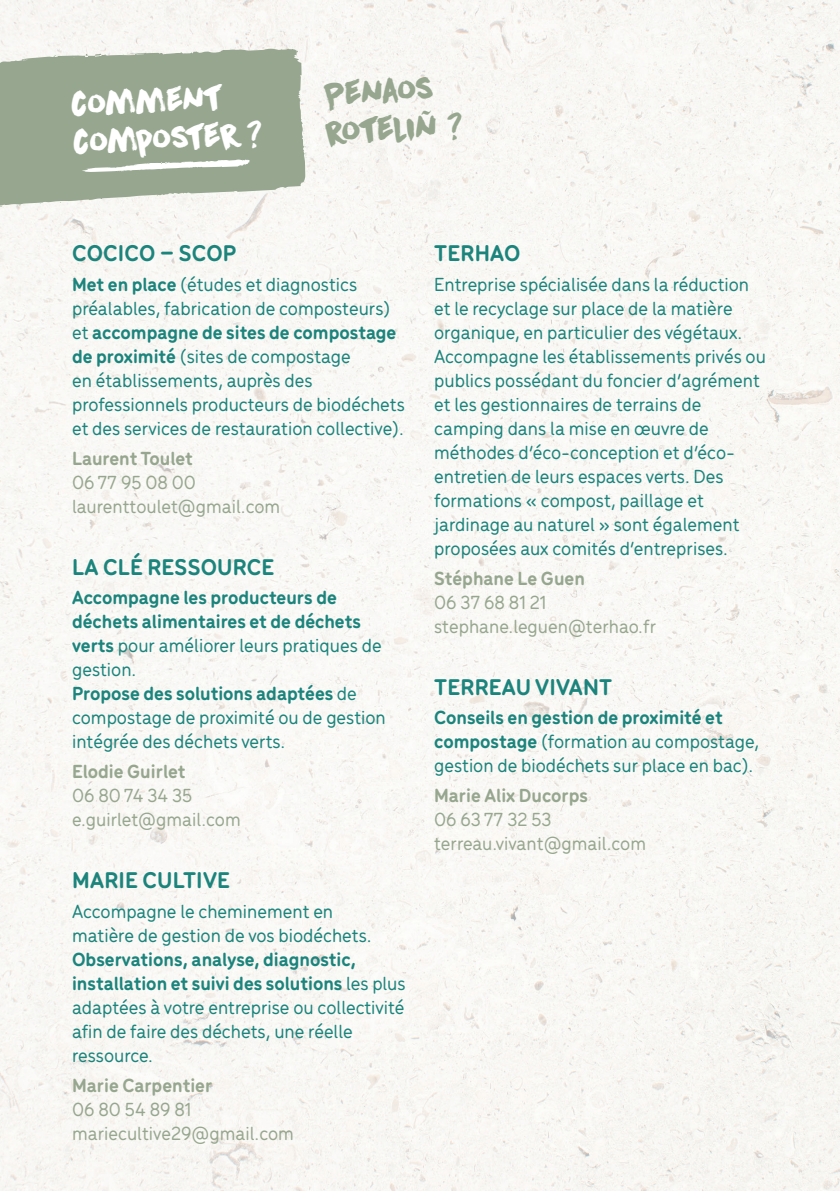
<style>
.page{position:relative;width:840px;height:1191px;background:#fff}
.page>*{position:absolute;margin:0;border:0;box-sizing:border-box;transform-origin:0 0}
.t1{font:32px/38px "DK Downward Fall";color:#fff}
.t2{font:32px/38px "DK Downward Fall";color:#97a78f}
.t3{font:700 24px "Menco";letter-spacing:.01em;color:#1b847c}
.t4{font:500 20px/24px "Menco";color:#1b847c}
.t5{font:500 20px/24px "Menco";color:#97a78f}
.t6{font:700 20px "Menco";color:#97a78f}
.s1{font-weight:700}
</style>
<div class="page">
<div style="left:0;top:0;width:839px;height:1191px;background:#f9f8f4"></div>
<svg style="left:839px;top:46px;width:1px;height:156px"></svg>
<svg style="left:0;top:48px;width:306px;height:162px;background:#a5b29d"></svg>
<h1 class="t1" style="left:70px;top:84px;width:192px;rotate:-3deg">comment composter ?</h1>
<h1 class="t2" style="left:321px;top:74px;width:140px;rotate:-3deg">Penaos roteliñ ?</h1>
<p class="t3" style="left:72px;top:236px;width:165px">COCICO – SCOP</p>
<p class="t4" style="left:72px;top:271px;width:334px"><span class="s1">Met en place</span> (études et diagnostics préalables, fabrication de composteurs) et <span class="s1">accompagne de sites de compostage de proximité</span> (sites de compostage<br>en établissements, auprès des professionnels producteurs de biodéchets et des services de restauration collective).</p>
<p class="t6" style="left:72px;top:443px;width:122px">Laurent Toulet</p>
<p class="t5" style="left:72px;top:469px;width:209px">06 77 95 08 00 laurenttoulet@gmail.com</p>
<p class="t3" style="left:72px;top:549px;width:203px">LA CLÉ RESSOURCE</p>
<p class="t4" style="left:72px;top:584px;width:315px"><span class="s1">Accompagne les producteurs de déchets alimentaires et de déchets verts</span> pour améliorer leurs pratiques de gestion.<br><span class="s1">Propose des solutions adaptées</span> de compostage de proximité ou de gestion intégrée des déchets verts.</p>
<p class="t6" style="left:72px;top:756px;width:115px">Elodie Guirlet</p>
<p class="t5" style="left:72px;top:782px;width:170px">06 80 74 34 35 e.guirlet@gmail.com</p>
<p class="t3" style="left:72px;top:862px;width:159px">MARIE CULTIVE</p>
<p class="t4" style="left:72px;top:898px;width:301px">Accompagne le cheminement en matière de gestion de vos biodéchets.</p>
<p class="t4" style="left:72px;top:946px;width:335px"><span class="s1">Observations, analyse, diagnostic, installation et suivi des solutions</span> les plus adaptées à votre entreprise ou collectivité afin de faire des déchets, une réelle ressource.</p>
<p class="t6" style="left:72px;top:1070px;width:142px">Marie Carpentier</p>
<p class="t5" style="left:72px;top:1095px;width:223px">06 80 54 89 81 mariecultive29@gmail.com</p>
<p class="t3" style="left:434px;top:236px;width:88px">TERHAO</p>
<p class="t4" style="left:434px;top:271px;width:333px">Entreprise spécialisée dans la réduction et le recyclage sur place de la matière organique, en particulier des végétaux.<br>Accompagne les établissements privés ou publics possédant du foncier d’agrément et les gestionnaires de terrains de camping dans la mise en œuvre de méthodes d’éco-conception et d’éco&shy;entretien de leurs espaces verts. Des formations « compost, paillage et jardinage au naturel » sont également proposées aux comités d’entreprises.</p>
<p class="t6" style="left:434px;top:563px;width:152px">Stéphane Le Guen</p>
<p class="t5" style="left:434px;top:589px;width:223px">06 37 68 81 21 stephane.leguen@terhao.fr</p>
<p class="t3" style="left:434px;top:669px;width:179px">TERREAU VIVANT</p>
<p class="t4" style="left:434px;top:704px;width:326px"><span class="s1">Conseils en gestion de proximité et compostage</span> (formation au compostage, gestion de biodéchets sur place en bac).</p>
<p class="t6" style="left:434px;top:780px;width:155px">Marie Alix Ducorps</p>
<p class="t5" style="left:434px;top:806px;width:213px">06 63 77 32 53 terreau.vivant@gmail.com</p>
</div>
